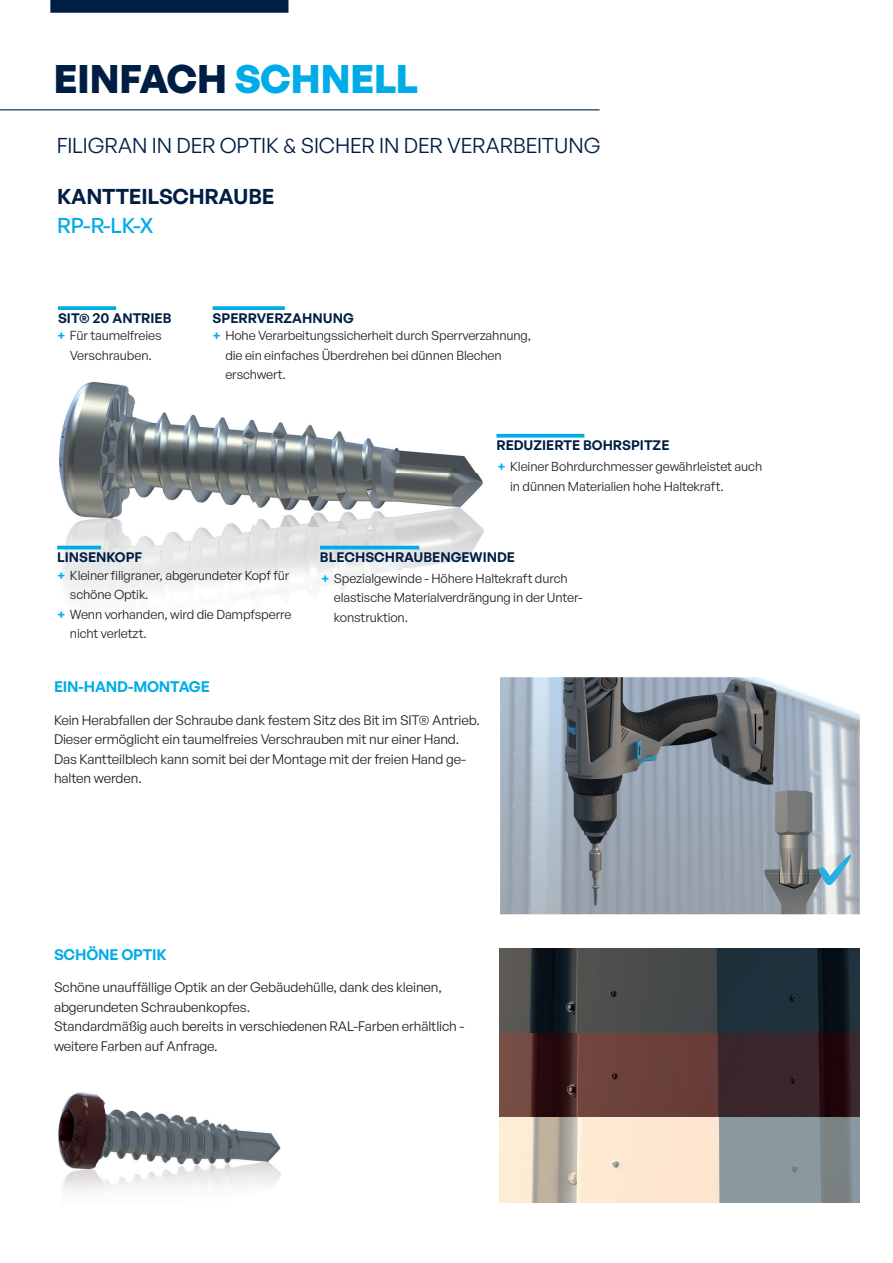
<style>
.page{position:relative;width:893px;height:1263px;background:#fff}
.page>*{position:absolute;margin:0;border:0;box-sizing:border-box;transform-origin:0 0}
.t1{font:700 39px "General Sans";letter-spacing:-.015em;color:#001e44}
.t2{font:21px "General Sans";letter-spacing:-.005em;color:#001e44}
.t3{font:600 21px "General Sans";letter-spacing:-.01em;color:#001e44}
.t4{font:500 21px "General Sans";color:#00ace7}
.t5{font:600 15px "General Sans";letter-spacing:-.01em;color:#00ace7}
.t6{font:13.5px/19.5px "General Sans";letter-spacing:-.01em;color:#231f20}
.t7{font:600 13.5px "General Sans";color:#001e44}
.t8{font:12.75px/19.5px "General Sans";letter-spacing:-.01em;color:#231f20}
.s1{color:#00ace7}
.s2{font-weight:600;color:#00ace7}
</style>
<div class="page">
<img style="left:57px;top:382px;width:427px;height:218px">
<hr style="left:0;top:109px;width:600px;height:1px;background:#001e44">
<hr style="left:57px;top:546px;width:44px;height:3px;background:#00ace7">
<svg style="left:213px;top:306px;width:72px;height:4px"></svg>
<hr style="left:320px;top:546px;width:99px;height:3px;background:#00ace7">
<svg style="left:496px;top:434px;width:88px;height:4px"></svg>
<svg style="left:58px;top:306px;width:58px;height:4px"></svg>
<div style="left:50px;top:0;width:238px;height:13px;background:#001e44"></div>
<img style="left:500px;top:677px;width:360px;height:237px">
<img style="left:500px;top:949px;width:359px;height:254px">
<img style="left:764px;top:791px;width:59px;height:123px">
<img style="left:817px;top:854px;width:35px;height:30px">
<img style="left:59px;top:1093px;width:222px;height:100px">
<h1 class="t1" style="left:54px;top:54px;width:366px">EINFACH <span class="s1">SCHNELL</span></h1>
<h2 class="t2" style="left:57px;top:132px;width:545px">FILIGRAN IN DER OPTIK &amp; SICHER IN DER VERARBEITUNG</h2>
<h2 class="t3" style="left:57px;top:183px;width:219px">KANTTEILSCHRAUBE</h2>
<h2 class="t4" style="left:57px;top:212px;width:98px">RP-R-LK-X</h2>
<p class="t7" style="left:58px;top:309px;width:115px">SIT® 20 ANTRIEB</p>
<p class="t8" style="left:57px;top:326px;width:106px;text-align:center"><span class="s2">+</span> Für taumelfreies<br>Verschrauben.</p>
<p class="t7" style="left:57px;top:549px;width:87px">LINSENKOPF</p>
<p class="t7" style="left:213px;top:309px;width:143px">SPERRVERZAHNUNG</p>
<p class="t8" style="left:225px;top:326px;width:307px;text-indent:-13px"><span class="s2">+</span> Hohe Verarbeitungssicherheit durch Sperrverzahnung, die ein einfaches Überdrehen bei dünnen Blechen erschwert.</p>
<p class="t7" style="left:496px;top:437px;width:174px">REDUZIERTE BOHRSPITZE</p>
<p class="t8" style="left:510px;top:457px;width:253px;text-indent:-13px"><span class="s2">+</span> Kleiner Bohrdurchmesser gewährleistet auch in dünnen Materialien hohe Haltekraft.</p>
<p class="t7" style="left:320px;top:549px;width:196px">BLECHSCHRAUBENGEWINDE</p>
<p class="t8" style="left:57px;top:565px;width:233px"><span class="s2">+</span> Kleiner filigraner, abgerundeter Kopf für</p>
<p class="t8" style="left:70px;top:585px;width:80px">schöne Optik.</p>
<p class="t8" style="left:57px;top:604px;width:236px"><span class="s2">+</span> Wenn vorhanden, wird die Dampfsperre</p>
<p class="t8" style="left:70px;top:624px;width:78px">nicht verletzt.</p>
<p class="t5" style="left:54px;top:677px;width:157px">EIN-HAND-MONTAGE</p>
<p class="t8" style="left:334px;top:568px;width:251px;text-indent:-13px"><span class="s2">+</span> Spezialgewinde - Höhere Haltekraft durch elastische Materialverdrängung in der Unter&shy;konstruktion.</p>
<p class="t6" style="left:54px;top:710px;width:427px">Kein Herabfallen der Schraube dank festem Sitz des Bit im SIT® Antrieb.<br>Dieser ermöglicht ein taumelfreies Verschrauben mit nur einer Hand.<br>Das Kantteilblech kann somit bei der Montage mit der freien Hand ge&shy;halten werden.</p>
<p class="t5" style="left:54px;top:945px;width:114px">SCHÖNE OPTIK</p>
<p class="t6" style="left:54px;top:977px;width:412px">Schöne unauffällige Optik an der Gebäudehülle, dank des kleinen, abgerundeten Schraubenkopfes.<br>Standardmäßig auch bereits in verschiedenen RAL-Farben erhältlich - weitere Farben auf Anfrage.</p>
</div>
